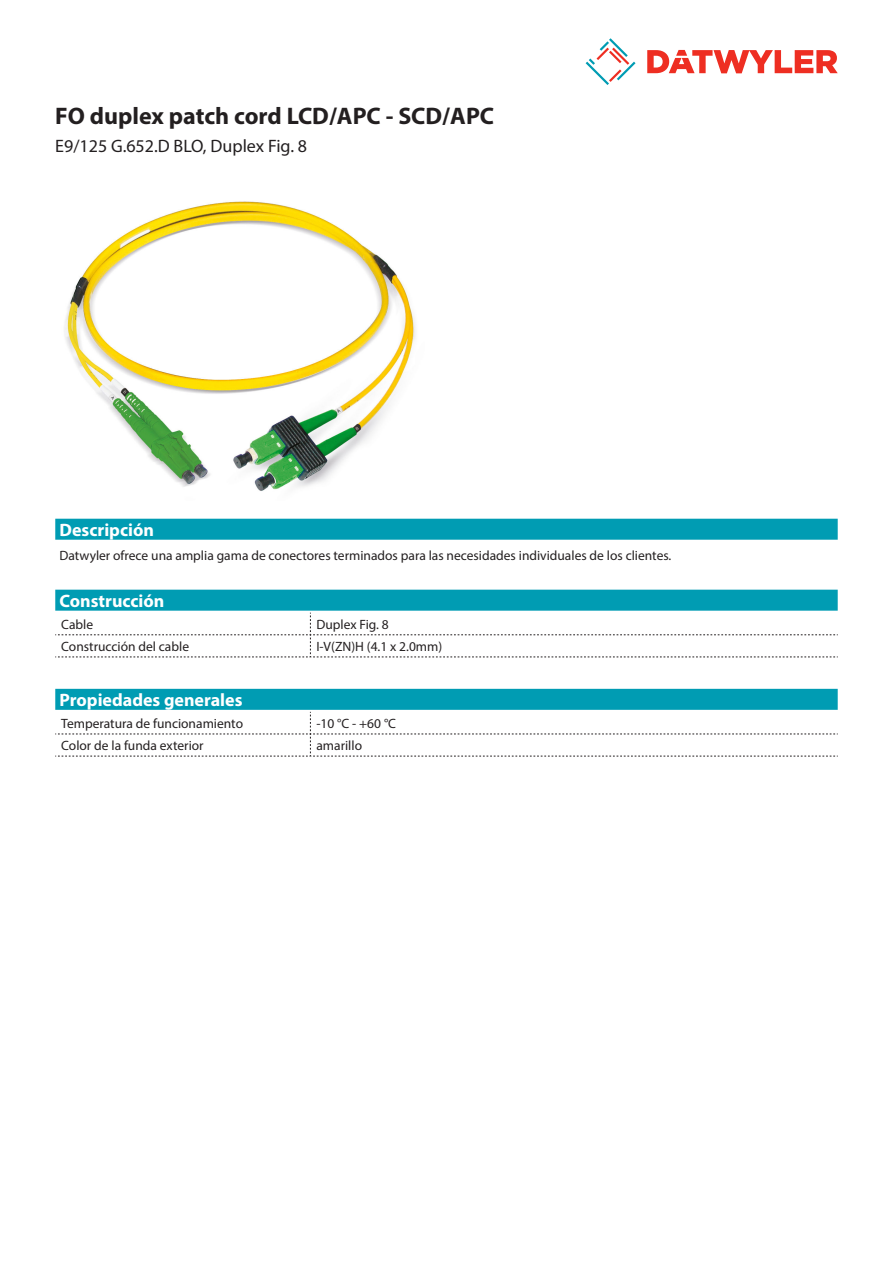
<style>
.page{position:relative;width:893px;height:1263px;background:#fff}
.page>*{position:absolute;margin:0;border:0;box-sizing:border-box;transform-origin:0 0}
.Product_Head{font:700 24px "Myriad Pro";color:#231f20}
.Standard_Head_Proper{font:700 18px "Myriad Pro";color:#fff}
.SubHead{font:18px "Myriad Pro";color:#231f20}
.myriad_light_propert{font:13.5px "Myriad Pro";color:#231f20}
.Standard_text{font:13.5px "Myriad Pro";color:#231f20}
</style>
<div class="page">
<svg style="left:586px;top:38px;width:49px;height:47px"></svg>
<svg style="left:647px;top:50px;width:191px;height:23px"></svg>
<div style="left:55px;top:590px;width:783px;height:21px;background:#009cb3"></div>
<svg style="left:55px;top:613px;width:783px;height:45px"></svg>
<img style="left:64px;top:201px;width:351px;height:290px">
<div style="left:55px;top:519px;width:783px;height:21px;background:#009cb3"></div>
<div style="left:55px;top:689px;width:783px;height:21px;background:#009cb3"></div>
<svg style="left:55px;top:712px;width:783px;height:45px"></svg>
<p class="Product_Head" style="left:55px;top:101px;width:440px">FO duplex patch cord LCD/APC - SCD/APC</p>
<p class="SubHead" style="left:55px;top:135px;width:253px">E9/125 G.652.D BLO, Duplex Fig. 8</p>
<p class="Standard_Head_Proper" style="left:60px;top:518px;width:96px">Descripción</p>
<p class="Standard_text" style="left:60px;top:547px;width:613px">Datwyler ofrece una amplia gama de conectores terminados para las necesidades individuales de los clientes.</p>
<p class="Standard_Head_Proper" style="left:60px;top:589px;width:106px">Construcción</p>
<p class="myriad_light_propert" style="left:61px;top:616px;width:33px">Cable</p>
<p class="myriad_light_propert" style="left:316px;top:616px;width:74px">Duplex Fig. 8</p>
<p class="myriad_light_propert" style="left:61px;top:638px;width:129px">Construcción del cable</p>
<p class="myriad_light_propert" style="left:316px;top:638px;width:127px">I-V(ZN)H (4.1 x 2.0mm)</p>
<p class="Standard_Head_Proper" style="left:60px;top:688px;width:184px">Propiedades generales</p>
<p class="myriad_light_propert" style="left:61px;top:715px;width:183px">Temperatura de funcionamiento</p>
<p class="myriad_light_propert" style="left:316px;top:715px;width:81px">-10 °C - +60 °C</p>
<p class="myriad_light_propert" style="left:61px;top:737px;width:144px">Color de la funda exterior</p>
<p class="myriad_light_propert" style="left:316px;top:737px;width:47px">amarillo</p>
</div>
